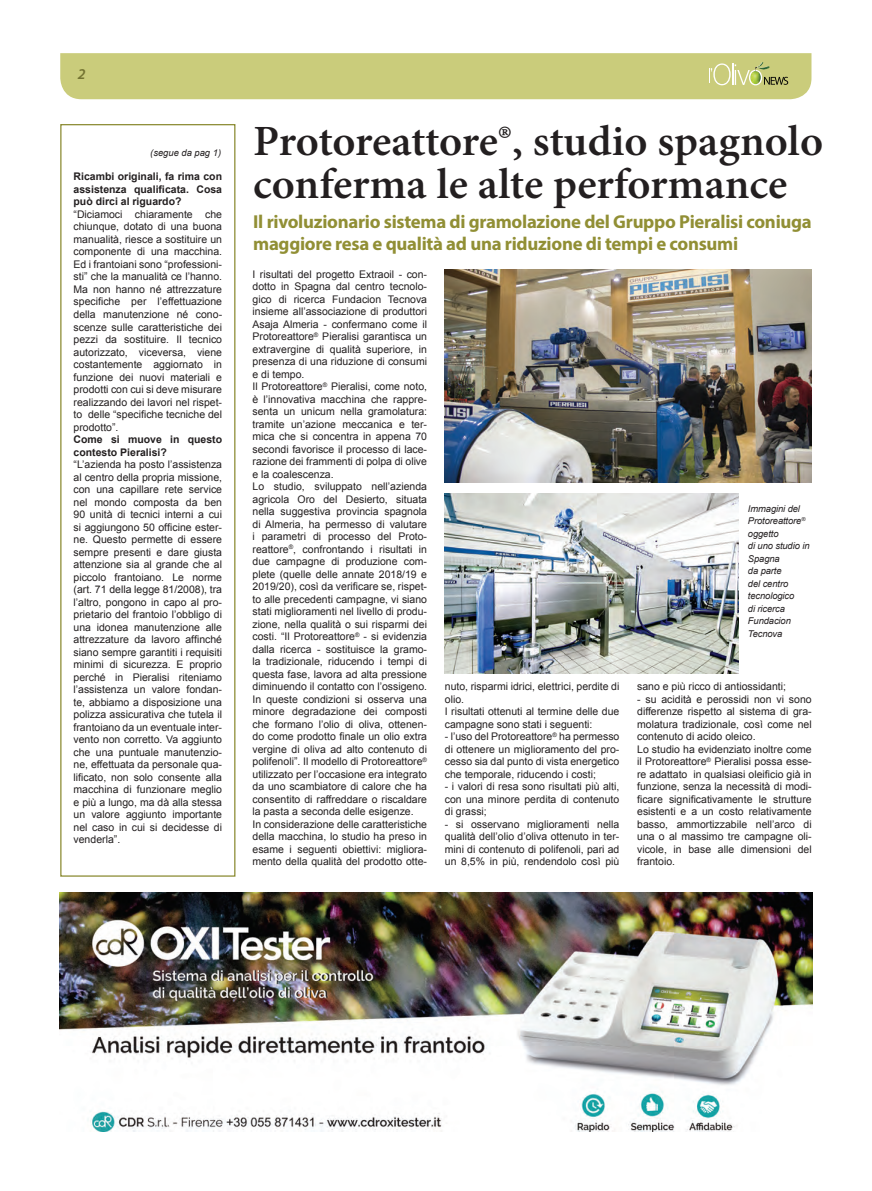
<style>
.page{position:relative;width:872px;height:1191px;background:#fff}
.page>*{position:absolute;margin:0;border:0;box-sizing:border-box;transform-origin:0 0}
.t1{font:600 43.12px/42.5px "Minion Pro";letter-spacing:-.005em;color:#231f20}
.t2{font:700 18.75px/21.2px "Myriad Pro";letter-spacing:-.015em;color:#918f35}
.t3{font:italic 600 15px "Myriad Pro";color:#737331}
.t4{font:10.5px/12.5px "Arial";color:#231f20;text-align:justify}
.t5{font:700 10.5px/12.5px "Arial";color:#231f20;text-align:justify}
.t6{font:italic 9.38px/12.5px "Arial";letter-spacing:-.01em;color:#231f20}
</style>
<div class="page">
<div style="left:60px;top:53px;width:751px;height:46px;background:#cacc7b"></div>
<div style="left:60px;top:124px;width:175px;height:752px;border:1px solid #8a8a30"></div>
<img style="left:60px;top:892px;width:752px;height:239px">
<img style="left:445px;top:493px;width:293px;height:180px">
<img style="left:445px;top:270px;width:366px;height:213px">
<h3 class="t3" style="left:78px;top:65px;width:9px">2</h3>
<p class="t6" style="left:150px;top:147px;width:72px">(segue da pag 1)</p>
<p class="t5" style="left:74px;top:171px;width:150px">Ricambi originali, fa rima con assistenza qualificata. Cosa può dirci al riguardo?</p>
<p class="t4" style="left:74px;top:208px;width:150px">“Diciamoci chiaramente che chiunque, dotato di una buona manualità, riesce a sostituire un componente di una macchina.<br>Ed i frantoiani sono “professioni&shy;sti” che la manualità ce l’hanno.<br>Ma non hanno né attrezzature specifiche per l’effettuazione della manutenzione né cono&shy;scenze sulle caratteristiche dei pezzi da sostituire. Il tecnico autorizzato, viceversa, viene costantemente aggiornato in funzione dei nuovi materiali e prodotti con cui si deve misurare realizzando dei lavori nel rispet&shy;to delle “specifiche tecniche del prodotto”.</p>
<p class="t5" style="left:74px;top:433px;width:150px">Come si muove in questo contesto Pieralisi?</p>
<p class="t4" style="left:74px;top:458px;width:150px">“L’azienda ha posto l’assistenza al centro della propria missione, con una capillare rete service nel mondo composta da ben 90 unità di tecnici interni a cui si aggiungono 50 officine ester&shy;ne. Questo permette di essere sempre presenti e dare giusta attenzione sia al grande che al piccolo frantoiano. Le norme (art. 71 della legge 81/2008), tra l’altro, pongono in capo al pro&shy;prietario del frantoio l’obbligo di una idonea manutenzione alle attrezzature da lavoro affinché siano sempre garantiti i requisiti minimi di sicurezza. E proprio perché in Pieralisi riteniamo l’assistenza un valore fondan&shy;te, abbiamo a disposizione una polizza assicurativa che tutela il frantoiano da un eventuale inter&shy;vento non corretto. Va aggiunto che una puntuale manutenzio&shy;ne, effettuata da personale qua&shy;lificato, non solo consente alla macchina di funzionare meglio e più a lungo, ma dà alla stessa un valore aggiunto importante nel caso in cui si decidesse di venderla”.</p>
<h1 class="t1" style="left:253px;top:120px;width:571px">Protoreattore®, studio spagnolo conferma le alte performance</h1>
<h2 class="t2" style="left:253px;top:211px;width:560px">Il rivoluzionario sistema di gramolazione del Gruppo Pieralisi coniuga maggiore resa e qualità ad una riduzione di tempi e consumi</h2>
<p class="t4" style="left:252px;top:268px;width:176px;text-align:left">I risultati del progetto Extraoil - con&shy;dotto in Spagna dal centro tecnolo&shy;gico di ricerca Fundacion Tecnova insieme all’associazione di produttori Asaja Almeria - confermano come il Protoreattore<sup>®</sup> Pieralisi garantisca un extravergine di qualità superiore, in presenza di una riduzione di consumi e di tempo.<br>Il Protoreattore<sup>®</sup> Pieralisi, come noto, è l’innovativa macchina che rappre&shy;senta un unicum nella gramolatura: tramite un’azione meccanica e ter&shy;mica che si concentra in appena 70 secondi favorisce il processo di lace&shy;razione dei frammenti di polpa di olive e la coalescenza.<br>Lo studio, sviluppato nell’azienda agricola Oro del Desierto, situata nella suggestiva provincia spagnola di Almeria, ha permesso di valutare i parametri di processo del Proto&shy;reattore<sup>®</sup>, confrontando i risultati in due campagne di produzione com&shy;plete (quelle delle annate 2018/19 e 2019/20), così da verificare se, rispet&shy;to alle precedenti campagne, vi siano stati miglioramenti nel livello di produ&shy;zione, nella qualità o sui risparmi dei costi. “Il Protoreattore<sup>®</sup> - si evidenzia dalla ricerca - sostituisce la gramo&shy;la tradizionale, riducendo i tempi di questa fase, lavora ad alta pressione diminuendo il contatto con l’ossigeno.<br>In queste condizioni si osserva una minore degradazione dei composti che formano l’olio di oliva, ottenen&shy;do come prodotto finale un olio extra vergine di oliva ad alto contenuto di polifenoli”. Il modello di Protoreattore<sup>® </sup>utilizzato per l’occasione era integrato da uno scambiatore di calore che ha consentito di raffreddare o riscaldare la pasta a seconda delle esigenze.<br>In considerazione delle caratteristiche della macchina, lo studio ha preso in esame i seguenti obiettivi: migliora&shy;mento della qualità del prodotto otte-</p>
<p class="t6" style="left:748px;top:502px;width:63px">Immagini del<br>Protoreattore<sup>® </sup>oggetto<br>di uno studio in<br>Spagna<br>da parte<br>del centro tecnologico<br>di ricerca<br>Fundacion<br>Tecnova</p>
<p class="t4" style="left:637px;top:680px;width:150px">sano e più ricco di antiossidanti;</p>
<p class="t4" style="left:637px;top:693px;width:176px;text-align:left">- su acidità e perossidi non vi sono differenze rispetto al sistema di gra&shy;molatura tradizionale, così come nel contenuto di acido oleico.<br>Lo studio ha evidenziato inoltre come il Protoreattore<sup>®</sup> Pieralisi possa esse&shy;re adattato in qualsiasi oleificio già in funzione, senza la necessità di modi&shy;ficare significativamente le strutture esistenti e a un costo relativamente basso, ammortizzabile nell’arco di una o al massimo tre campagne oli&shy;vicole, in base alle dimensioni del frantoio.</p>
<p class="t4" style="left:445px;top:680px;width:176px;text-align:left">nuto, risparmi idrici, elettrici, perdite di olio.<br>I risultati ottenuti al termine delle due campagne sono stati i seguenti:</p>
<p class="t4" style="left:445px;top:730px;width:176px">- l’uso del Protoreattore<sup>®</sup> ha permesso di ottenere un miglioramento del pro&shy;cesso sia dal punto di vista energetico che temporale, riducendo i costi;</p>
<p class="t4" style="left:445px;top:780px;width:176px">- i valori di resa sono risultati più alti, con una minore perdita di contenuto di grassi;</p>
<p class="t4" style="left:445px;top:818px;width:176px">- si osservano miglioramenti nella qualità dell’olio d’oliva ottenuto in ter&shy;mini di contenuto di polifenoli, pari ad un 8,5% in più, rendendolo così più</p>
</div>
